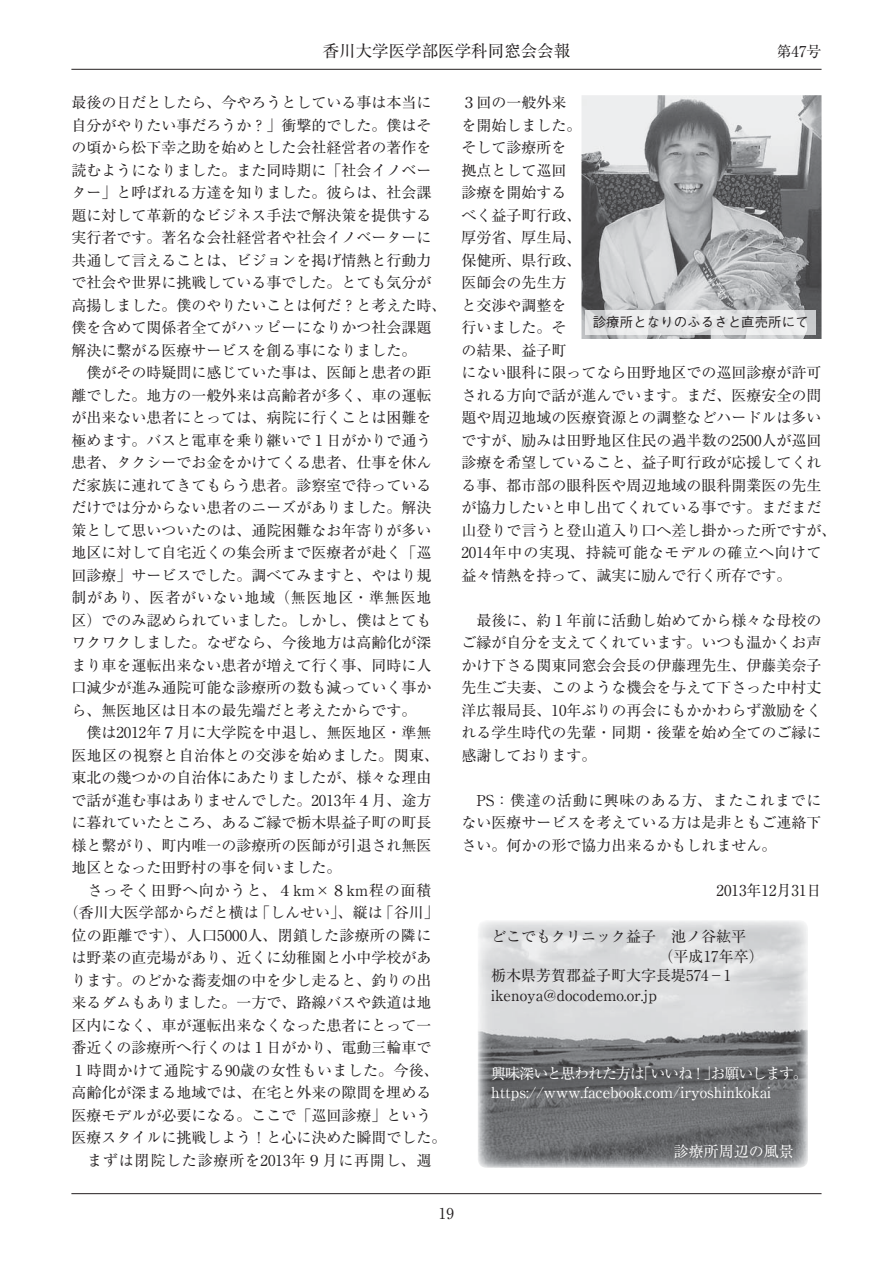
<style>
.page{position:relative;width:893px;height:1263px;background:#fff}
.page>*{position:absolute;margin:0;border:0;box-sizing:border-box;transform-origin:0 0}
.t1{font:16.5px "Ryumin Pr 6 Regular 90 msp RKSJ H";color:#231f20}
.t2{font:15px/22.5px "Ryumin Pr 6 Regular 90 msp RKSJ H";color:#231f20}
.t3{font:15px "Ryumin Pr 6 Regular 90 msp RKSJ H";letter-spacing:.025em;color:#231f20}
.t4{font:15px/19.5px "Ryumin Pr 6 Regular 90 msp RKSJ H";color:#fff}
.t5{font:15px "Ryumin Pr 6 Regular 90 msp RKSJ H";letter-spacing:.055em;color:#231f20}
.t6{font:15px "Ryumin Pr 6 Regular 90 msp RKSJ H";letter-spacing:.06em;color:#231f20}
.t7{font:13.5px "Gothic BBB Pr 6 Medium 90 msp RKSJ H";color:#231f20}
</style>
<div class="page">
<hr style="left:71px;top:69px;width:750px;height:1px;background:#231f20">
<hr style="left:71px;top:1193px;width:750px;height:1px;background:#231f20">
<img style="left:581px;top:95px;width:240px;height:244px">
<img style="left:478px;top:920px;width:330px;height:248px;border-radius:8px">
<img style="left:586px;top:311px;width:229px;height:23px">
<p class="t1" style="left:323px;top:45px;width:249px">香川大学医学部医学科同窓会会報</p>
<p class="t2" style="left:776px;top:42px;width:46px">第47号</p>
<p class="t2" style="left:71px;top:94px;width:362px">最後の日だとしたら、今やろうとしている事は本当に</p>
<p class="t2" style="left:71px;top:116px;width:362px">自分がやりたい事だろうか？」衝撃的でした。僕はそ</p>
<p class="t2" style="left:71px;top:139px;width:362px">の頃から松下幸之助を始めとした会社経営者の著作を</p>
<p class="t2" style="left:71px;top:161px;width:362px">読むようになりました。また同時期に「社会イノベー</p>
<p class="t2" style="left:71px;top:184px;width:362px">ター」と呼ばれる方達を知りました。彼らは、社会課</p>
<p class="t2" style="left:71px;top:206px;width:362px">題に対して革新的なビジネス手法で解決策を提供する</p>
<p class="t2" style="left:71px;top:229px;width:362px">実行者です。著名な会社経営者や社会イノベーターに</p>
<p class="t2" style="left:71px;top:251px;width:362px">共通して言えることは、ビジョンを掲げ情熱と行動力</p>
<p class="t2" style="left:71px;top:274px;width:362px">で社会や世界に挑戦している事でした。とても気分が</p>
<p class="t2" style="left:71px;top:296px;width:377px">高揚しました。僕のやりたいことは何だ？と考えた時、</p>
<p class="t2" style="left:71px;top:319px;width:362px">僕を含めて関係者全てがハッピーになりかつ社会課題</p>
<p class="t2" style="left:71px;top:341px;width:347px">解決に繫がる医療サービスを創る事になりました。</p>
<p class="t2" style="left:71px;top:364px;width:362px">　僕がその時疑問に感じていた事は、医師と患者の距</p>
<p class="t2" style="left:71px;top:386px;width:362px">離でした。地方の一般外来は高齢者が多く、車の運転</p>
<p class="t2" style="left:71px;top:409px;width:362px">が出来ない患者にとっては、病院に行くことは困難を</p>
<p class="t2" style="left:71px;top:431px;width:362px">極めます。バスと電車を乗り継いで１日がかりで通う</p>
<p class="t2" style="left:71px;top:454px;width:362px">患者、タクシーでお金をかけてくる患者、仕事を休ん</p>
<p class="t2" style="left:71px;top:476px;width:362px">だ家族に連れてきてもらう患者。診察室で待っている</p>
<p class="t2" style="left:71px;top:499px;width:362px">だけでは分からない患者のニーズがありました。解決</p>
<p class="t2" style="left:71px;top:521px;width:362px">策として思いついたのは、通院困難なお年寄りが多い</p>
<p class="t2" style="left:71px;top:544px;width:362px">地区に対して自宅近くの集会所まで医療者が赴く「巡</p>
<p class="t2" style="left:71px;top:566px;width:362px">回診療」サービスでした。調べてみますと、やはり規</p>
<p class="t5" style="left:71px;top:592px;width:362px">制があり、医者がいない地域（無医地区・準無医地</p>
<p class="t2" style="left:71px;top:611px;width:362px">区）でのみ認められていました。しかし、僕はとても</p>
<p class="t2" style="left:71px;top:634px;width:362px">ワクワクしました。なぜなら、今後地方は高齢化が深</p>
<p class="t2" style="left:71px;top:656px;width:362px">まり車を運転出来ない患者が増えて行く事、同時に人</p>
<p class="t2" style="left:71px;top:679px;width:362px">口減少が進み通院可能な診療所の数も減っていく事か</p>
<p class="t2" style="left:71px;top:701px;width:347px">ら、無医地区は日本の最先端だと考えたからです。</p>
<p class="t2" style="left:71px;top:724px;width:362px">　僕は2012年７月に大学院を中退し、無医地区・準無</p>
<p class="t3" style="left:71px;top:750px;width:369px">医地区の視察と自治体との交渉を始めました。関東、</p>
<p class="t2" style="left:71px;top:769px;width:362px">東北の幾つかの自治体にあたりましたが、様々な理由</p>
<p class="t2" style="left:71px;top:791px;width:362px">で話が進む事はありませんでした。2013年４月、途方</p>
<p class="t2" style="left:71px;top:814px;width:362px">に暮れていたところ、あるご縁で栃木県益子町の町長</p>
<p class="t2" style="left:71px;top:836px;width:362px">様と繫がり、町内唯一の診療所の医師が引退され無医</p>
<p class="t2" style="left:71px;top:859px;width:271px">地区となった田野村の事を伺いました。</p>
<p class="t6" style="left:71px;top:885px;width:362px">　さっそく田野へ向かうと、４km×８km程の面積</p>
<p class="t2" style="left:64px;top:904px;width:377px">（香川大医学部からだと横は「しんせい」、縦は「谷川」</p>
<p class="t3" style="left:71px;top:930px;width:361px">位の距離です）、人口5000人、閉鎖した診療所の隣に</p>
<p class="t2" style="left:71px;top:949px;width:362px">は野菜の直売場があり、近くに幼稚園と小中学校があ</p>
<p class="t2" style="left:71px;top:971px;width:362px">ります。のどかな蕎麦畑の中を少し走ると、釣りの出</p>
<p class="t2" style="left:71px;top:994px;width:362px">来るダムもありました。一方で、路線バスや鉄道は地</p>
<p class="t2" style="left:71px;top:1016px;width:362px">区内になく、車が運転出来なくなった患者にとって一</p>
<p class="t2" style="left:71px;top:1039px;width:362px">番近くの診療所へ行くのは１日がかり、電動三輪車で</p>
<p class="t3" style="left:71px;top:1065px;width:369px">１時間かけて通院する90歳の女性もいました。今後、</p>
<p class="t2" style="left:71px;top:1084px;width:362px">高齢化が深まる地域では、在宅と外来の隙間を埋める</p>
<p class="t2" style="left:71px;top:1106px;width:362px">医療モデルが必要になる。ここで「巡回診療」という</p>
<p class="t2" style="left:71px;top:1129px;width:377px">医療スタイルに挑戦しよう！と心に決めた瞬間でした。</p>
<p class="t5" style="left:71px;top:1155px;width:362px">　まずは閉院した診療所を2013年９月に再開し、週</p>
<p class="t2" style="left:461px;top:94px;width:376px">３回の一般外来<br>を開始しました。<br>そして診療所を<br>拠点として巡回<br>診療を開始する<br>べく益子町行政、<br>厚労省、厚生局、<br>保健所、県行政、<br>医師会の先生方<br>と交渉や調整を<br>行いました。そ<br>の結果、益子町<br>にない眼科に限ってなら田野地区での巡回診療が許可される方向で話が進んでいます。まだ、医療安全の問題や周辺地域の医療資源との調整などハードルは多いですが、励みは田野地区住民の過半数の2500人が巡回診療を希望していること、益子町行政が応援してくれる事、都市部の眼科医や周辺地域の眼科開業医の先生が協力したいと申し出てくれている事です。まだまだ山登りで言うと登山道入り口へ差し掛かった所ですが、<br>2014年中の実現、持続可能なモデルの確立へ向けて益々情熱を持って、誠実に励んで行く所存です。</p>
<p class="t2" style="left:461px;top:611px;width:361px;text-align:justify">　最後に、約１年前に活動し始めてから様々な母校のご縁が自分を支えてくれています。いつも温かくお声かけ下さる関東同窓会会長の伊藤理先生、伊藤美奈子先生ご夫妻、このような機会を与えて下さった中村丈洋広報局長、10年ぶりの再会にもかかわらず激励をくれる学生時代の先輩・同期・後輩を始め全てのご縁に感謝しております。</p>
<p class="t2" style="left:461px;top:791px;width:362px;text-align:justify">　PS：僕達の活動に興味のある方、またこれまでにない医療サービスを考えている方は是非ともご連絡下さい。何かの形で協力出来るかもしれません。</p>
<p class="t2" style="left:716px;top:881px;width:106px">2013年12月31日</p>
<p class="t2" style="left:491px;top:928px;width:256px">どこでもクリニック益子　池ノ谷紘平</p>
<p class="t2" style="left:491px;top:968px;width:241px;line-height:19.5px">栃木県芳賀郡益子町大字長堤574－1 ikenoya@docodemo.or.jp</p>
<p class="t7" style="left:593px;top:317px;width:217px">診療所となりのふるさと直売所にて</p>
<p class="t4" style="left:491px;top:1066px;width:318px">興味深いと思われた方は「いいね！」お願いします。https://www.facebook.com/iryoshinkokai</p>
<p class="t4" style="left:674px;top:1144px;width:122px">診療所周辺の風景</p>
<p class="t2" style="left:439px;top:1204px;width:16px">19</p>
</div>
